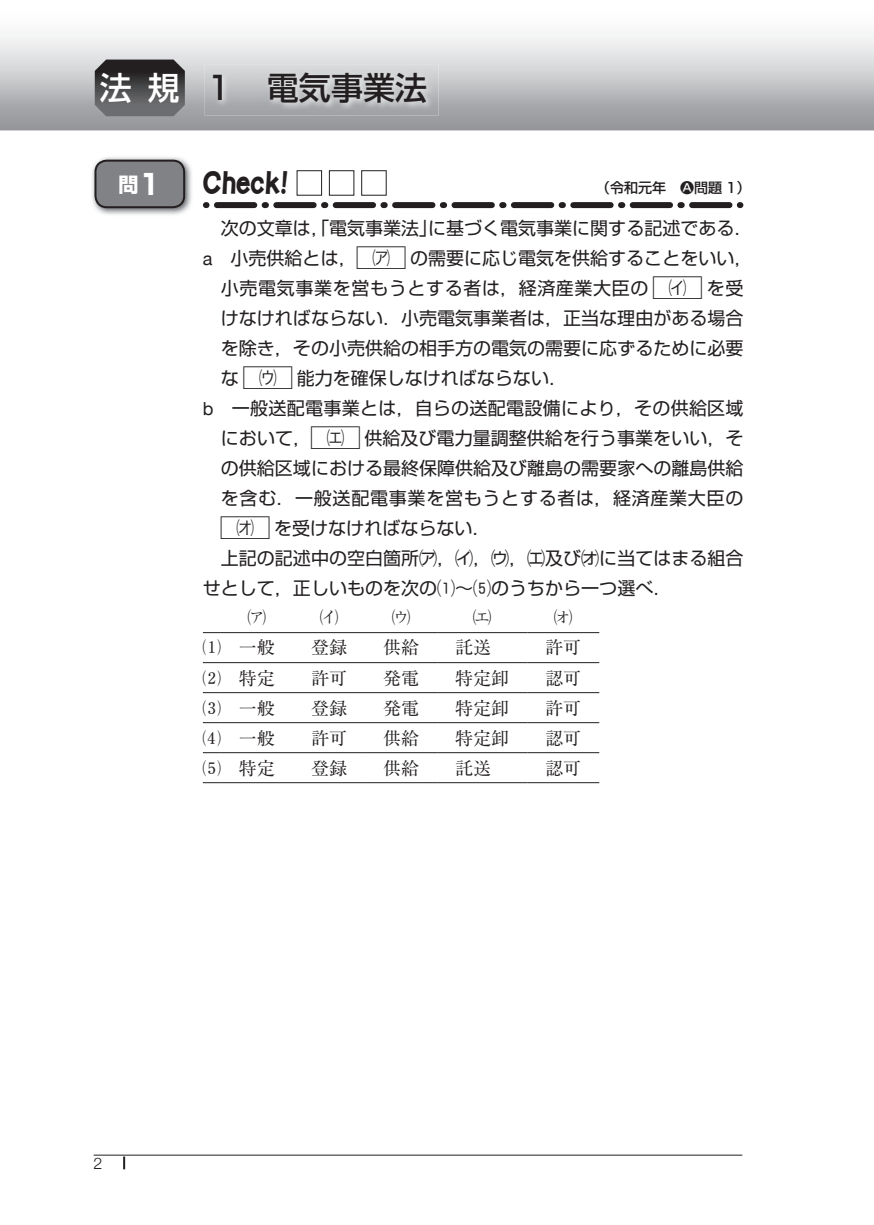
<style>
.page{position:relative;width:874px;height:1225px;background:#fff}
.page>*{position:absolute;margin:0;border:0;box-sizing:border-box;transform-origin:0 0}
.t1{font:500 32px "Shin Go Pro";color:#231f20}
.t2{font:32px "DFPOP1 Std W9";color:#231f20;scale:.8 1}
.t3{font:700 20px "Shin Go Pro";color:#fff}
.t4{font:18px "Shin Go Pro";color:#231f20}
.t5{font:18px "Ryumin Pro";color:#231f20}
.t6{font:18px "Shin Go Pro";letter-spacing:.04em;color:#231f20}
.t7{font:18px "Shin Go Pro";letter-spacing:.035em;color:#231f20}
.t8{font:300 16px "Helvetica Neue";color:#231f20}
.t9{font:500 14px "Shin Go Pro";color:#231f20}
.s1{color:#fff}
.s2{font-size:28px}
.s3{font-family:"Helvetica Neue"}
</style>
<div class="page">
<svg style="left:95px;top:60px;width:90px;height:56px;background:#4d4c4e"></svg>
<img style="left:210px;top:70px;width:224px;height:41px">
<hr style="left:94px;top:1154px;width:648px;height:1px;background:#231f20">
<svg style="left:123px;top:1156px;width:2px;height:13px"></svg>
<img style="left:92px;top:157px;width:100px;height:58px">
<div style="left:95px;top:161px;width:89px;height:46px;background:#808285;border-radius:11px"></div>
<div style="left:94px;top:160px;width:91px;height:48px;border:2px solid #231f20;border-radius:11px"></div>
<svg style="left:217px;top:202px;width:523px;height:6px"></svg>
<div style="left:329px;top:170px;width:25px;height:25px;border:1px solid #231f20"></div>
<div style="left:361px;top:170px;width:25px;height:25px;border:1px solid #231f20"></div>
<svg style="left:203px;top:632px;width:18px;height:1px"></svg>
<hr style="left:221px;top:632px;width:72px;height:1px;background:#231f20">
<hr style="left:293px;top:632px;width:72px;height:1px;background:#231f20">
<hr style="left:365px;top:632px;width:72px;height:1px;background:#231f20">
<hr style="left:437px;top:632px;width:90px;height:1px;background:#231f20">
<hr style="left:527px;top:632px;width:72px;height:1px;background:#231f20">
<svg style="left:203px;top:662px;width:18px;height:1px"></svg>
<hr style="left:221px;top:662px;width:72px;height:1px;background:#231f20">
<hr style="left:293px;top:662px;width:72px;height:1px;background:#231f20">
<hr style="left:365px;top:662px;width:72px;height:1px;background:#231f20">
<hr style="left:437px;top:662px;width:90px;height:1px;background:#231f20">
<hr style="left:527px;top:662px;width:72px;height:1px;background:#231f20">
<svg style="left:203px;top:692px;width:18px;height:1px"></svg>
<hr style="left:221px;top:692px;width:72px;height:1px;background:#231f20">
<hr style="left:293px;top:692px;width:72px;height:1px;background:#231f20">
<hr style="left:365px;top:692px;width:72px;height:1px;background:#231f20">
<hr style="left:437px;top:692px;width:90px;height:1px;background:#231f20">
<hr style="left:527px;top:692px;width:72px;height:1px;background:#231f20">
<svg style="left:203px;top:722px;width:18px;height:1px"></svg>
<hr style="left:221px;top:722px;width:72px;height:1px;background:#231f20">
<hr style="left:293px;top:722px;width:72px;height:1px;background:#231f20">
<hr style="left:365px;top:722px;width:72px;height:1px;background:#231f20">
<hr style="left:437px;top:722px;width:90px;height:1px;background:#231f20">
<hr style="left:527px;top:722px;width:72px;height:1px;background:#231f20">
<svg style="left:203px;top:752px;width:18px;height:1px"></svg>
<hr style="left:221px;top:752px;width:72px;height:1px;background:#231f20">
<hr style="left:293px;top:752px;width:72px;height:1px;background:#231f20">
<hr style="left:365px;top:752px;width:72px;height:1px;background:#231f20">
<hr style="left:437px;top:752px;width:90px;height:1px;background:#231f20">
<hr style="left:527px;top:752px;width:72px;height:1px;background:#231f20">
<svg style="left:203px;top:782px;width:18px;height:1px"></svg>
<hr style="left:221px;top:782px;width:72px;height:1px;background:#231f20">
<hr style="left:293px;top:782px;width:72px;height:1px;background:#231f20">
<hr style="left:365px;top:782px;width:72px;height:1px;background:#231f20">
<hr style="left:437px;top:782px;width:90px;height:1px;background:#231f20">
<hr style="left:527px;top:782px;width:72px;height:1px;background:#231f20">
<h1 class="t1" style="left:100px;top:62px;width:328px"><span class="s1">法規</span> １　電気事業法</h1>
<p class="t3" style="left:118px;top:168px;width:44px">問<span class="s2">1</span></p>
<h1 class="t2" style="left:203px;top:165px;width:109px">Check!</h1>
<p class="t9" style="left:596px;top:176px;width:156px">（令和元年　A問題 1）</p>
<p class="t4" style="left:203px;top:213px;width:550px">　次の文章は，「電気事業法」に基づく電気事業に関する記述である．</p>
<p class="t4" style="left:203px;top:243px;width:550px"><span class="s3">a</span>　小売供給とは，<sub>a</sub> の需要に応じ電気を供給することをいい，</p>
<p class="t7" style="left:221px;top:273px;width:523px">小売電気事業を営もうとする者は，経済産業大臣の <sub>s</sub> を受</p>
<p class="t4" style="left:221px;top:303px;width:523px">けなければならない．小売電気事業者は，正当な理由がある場合</p>
<p class="t4" style="left:221px;top:333px;width:523px">を除き，その小売供給の相手方の電気の需要に応ずるために必要</p>
<p class="t4" style="left:221px;top:363px;width:347px">な <sub>d</sub> 能力を確保しなければならない．</p>
<p class="t4" style="left:203px;top:393px;width:542px"><span class="s3">b</span>　一般送配電事業とは，自らの送配電設備により，その供給区域</p>
<p class="t4" style="left:221px;top:423px;width:524px">において，<sub>f</sub> 供給及び電力量調整供給を行う事業をいい，そ</p>
<p class="t4" style="left:221px;top:453px;width:523px">の供給区域における最終保障供給及び離島の需要家への離島供給</p>
<p class="t6" style="left:221px;top:483px;width:524px">を含む．一般送配電事業を営もうとする者は，経済産業大臣の</p>
<p class="t4" style="left:221px;top:513px;width:271px"><sub>g</sub> を受けなければならない．</p>
<p class="t4" style="left:203px;top:543px;width:541px">　上記の記述中の空白箇所ア，イ，ウ，エ及びオに当てはまる組合</p>
<p class="t4" style="left:203px;top:573px;width:469px">せとして，正しいものを次の⑴～⑸のうちから一つ選べ．</p>
<p class="t5" style="left:248px;top:603px;width:19px">ア</p>
<p class="t5" style="left:320px;top:603px;width:19px">イ</p>
<p class="t5" style="left:392px;top:603px;width:19px">ウ</p>
<p class="t5" style="left:473px;top:603px;width:19px">エ</p>
<p class="t5" style="left:554px;top:603px;width:19px">オ</p>
<p class="t5" style="left:203px;top:633px;width:73px">⑴ 一般</p>
<p class="t5" style="left:311px;top:633px;width:37px">登録</p>
<p class="t5" style="left:383px;top:633px;width:37px">供給</p>
<p class="t5" style="left:455px;top:633px;width:37px">託送</p>
<p class="t5" style="left:545px;top:633px;width:37px">許可</p>
<p class="t5" style="left:203px;top:663px;width:73px">⑵ 特定</p>
<p class="t5" style="left:311px;top:663px;width:37px">許可</p>
<p class="t5" style="left:383px;top:663px;width:37px">発電</p>
<p class="t5" style="left:455px;top:663px;width:55px">特定卸</p>
<p class="t5" style="left:545px;top:663px;width:37px">認可</p>
<p class="t5" style="left:203px;top:693px;width:73px">⑶ 一般</p>
<p class="t5" style="left:311px;top:693px;width:37px">登録</p>
<p class="t5" style="left:383px;top:693px;width:37px">発電</p>
<p class="t5" style="left:455px;top:693px;width:55px">特定卸</p>
<p class="t5" style="left:545px;top:693px;width:37px">許可</p>
<p class="t5" style="left:203px;top:723px;width:73px">⑷ 一般</p>
<p class="t5" style="left:311px;top:723px;width:37px">許可</p>
<p class="t5" style="left:383px;top:723px;width:37px">供給</p>
<p class="t5" style="left:455px;top:723px;width:55px">特定卸</p>
<p class="t5" style="left:545px;top:723px;width:37px">認可</p>
<p class="t5" style="left:203px;top:753px;width:73px">⑸ 特定</p>
<p class="t5" style="left:311px;top:753px;width:37px">登録</p>
<p class="t5" style="left:383px;top:753px;width:37px">供給</p>
<p class="t5" style="left:455px;top:753px;width:37px">託送</p>
<p class="t5" style="left:545px;top:753px;width:37px">認可</p>
<p class="t8" style="left:94px;top:1150px;width:10px">2</p>
</div>
